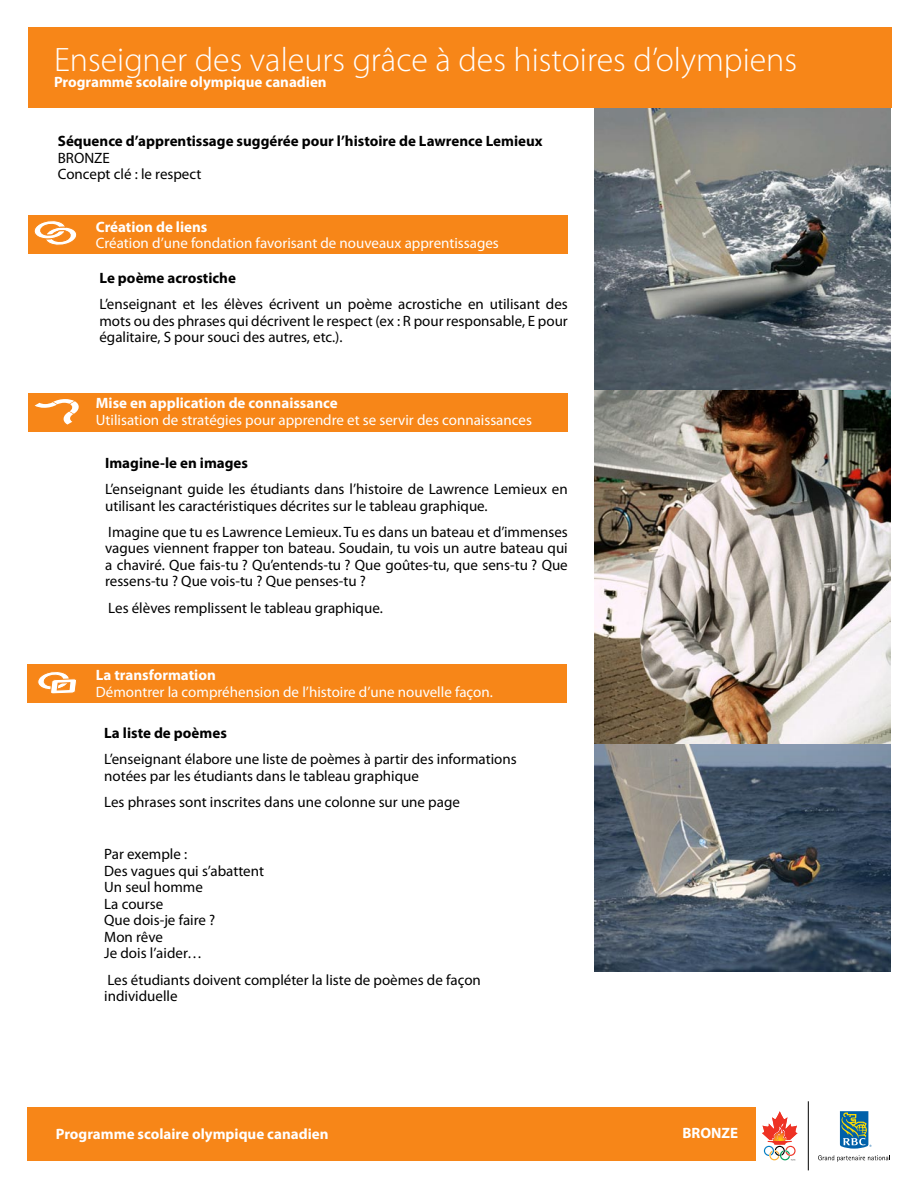
<style>
.page{position:relative;width:918px;height:1188px;background:#fff}
.page>*{position:absolute;margin:0;border:0;box-sizing:border-box;transform-origin:0 0}
.t1{font:300 34.05px "Myriad Pro";color:#fff}
.t2{font:15px/16.5px "Myriad Pro";color:#000}
.t3{font:15px "Myriad Pro";color:#fff}
.t4{font:700 15px "Myriad Pro";color:#fff}
.t5{font:700 15px "Myriad Pro";color:#000}
</style>
<div class="page">
<div style="left:27px;top:664px;width:540px;height:39px;background:#f78618"></div>
<div style="left:28px;top:27px;width:864px;height:81px;background:#f78618"></div>
<svg style="left:37px;top:671px;width:40px;height:23px"></svg>
<div style="left:28px;top:215px;width:540px;height:39px;background:#f78618"></div>
<svg style="left:34px;top:220px;width:43px;height:26px"></svg>
<div style="left:28px;top:393px;width:540px;height:39px;background:#f78618"></div>
<svg style="left:34px;top:399px;width:45px;height:26px"></svg>
<div style="left:28px;top:1107px;width:728px;height:54px;background:#f78618"></div>
<img style="left:594px;top:389px;width:297px;height:355px">
<img style="left:594px;top:108px;width:297px;height:281px">
<img style="left:594px;top:744px;width:297px;height:228px">
<svg style="left:762px;top:1111px;width:36px;height:50px"></svg>
<hr style="left:808px;top:1101px;width:1px;height:69px;background:#000">
<svg style="left:818px;top:1155px;width:72px;height:7px"></svg>
<svg style="left:840px;top:1111px;width:32px;height:38px"></svg>
<h1 class="t1" style="left:54px;top:39px;width:745px">Enseigner des valeurs grâce à des histoires d’olympiens</h1>
<p class="t4" style="left:54px;top:73px;width:274px">Programme scolaire olympique canadien</p>
<p class="t5" style="left:58px;top:131px;width:486px">Séquence d’apprentissage suggérée pour l’histoire de Lawrence Lemieux</p>
<p class="t2" style="left:58px;top:149px;width:145px">BRONZE<br>Concept clé : le respect</p>
<p class="t4" style="left:96px;top:217px;width:113px">Création de liens</p>
<p class="t3" style="left:96px;top:234px;width:405px">Création d’une fondation favorisant de nouveaux apprentissages</p>
<p class="t5" style="left:99px;top:268px;width:138px">Le poème acrostiche</p>
<p class="t2" style="left:99px;top:296px;width:470px;text-align:justify">L’enseignant et les élèves écrivent un poème acrostiche en utilisant des mots ou des phrases qui décrivent le respect (ex : R pour responsable, E pour égalitaire, S pour souci des autres, etc.).</p>
<p class="t4" style="left:96px;top:393px;width:243px">Mise en application de connaissance</p>
<p class="t3" style="left:96px;top:410px;width:438px">Utilisation de stratégies pour apprendre et se servir des connaissances</p>
<p class="t5" style="left:105px;top:453px;width:144px">Imagine-le en images</p>
<p class="t2" style="left:105px;top:481px;width:464px">L’enseignant guide les étudiants dans l’histoire de Lawrence Lemieux en utilisant les caractéristiques décrites sur le tableau graphique.</p>
<p class="t2" style="left:105px;top:523px;width:464px;text-align:justify">Imagine que tu es Lawrence Lemieux. Tu es dans un bateau et d’immenses vagues viennent frapper ton bateau. Soudain, tu vois un autre bateau qui a chaviré. Que fais-tu ? Qu’entends-tu ? Que goûtes-tu, que sens-tu ? Que ressens-tu ? Que vois-tu ? Que penses-tu ?</p>
<p class="t2" style="left:108px;top:599px;width:276px">Les élèves remplissent le tableau graphique.</p>
<p class="t4" style="left:96px;top:665px;width:122px">La transformation</p>
<p class="t3" style="left:96px;top:682px;width:399px">Démontrer la compréhension de l’histoire d’une nouvelle façon.</p>
<p class="t5" style="left:104px;top:723px;width:124px">La liste de poèmes</p>
<p class="t2" style="left:104px;top:751px;width:414px">L’enseignant élabore une liste de poèmes à partir des informations notées par les étudiants dans le tableau graphique</p>
<p class="t2" style="left:104px;top:793px;width:357px">Les phrases sont inscrites dans une colonne sur une page</p>
<p class="t2" style="left:104px;top:846px;width:161px">Par exemple :<br>Des vagues qui s’abattent<br>Un seul homme<br>La course<br>Que dois-je faire ?<br>Mon rêve<br>Je dois l’aider…</p>
<p class="t2" style="left:104px;top:971px;width:378px">Les étudiants doivent compléter la liste de poèmes de façon individuelle</p>
<p class="t4" style="left:56px;top:1124px;width:274px">Programme scolaire olympique canadien</p>
<p class="t4" style="left:683px;top:1124px;width:57px">BRONZE</p>
</div>
